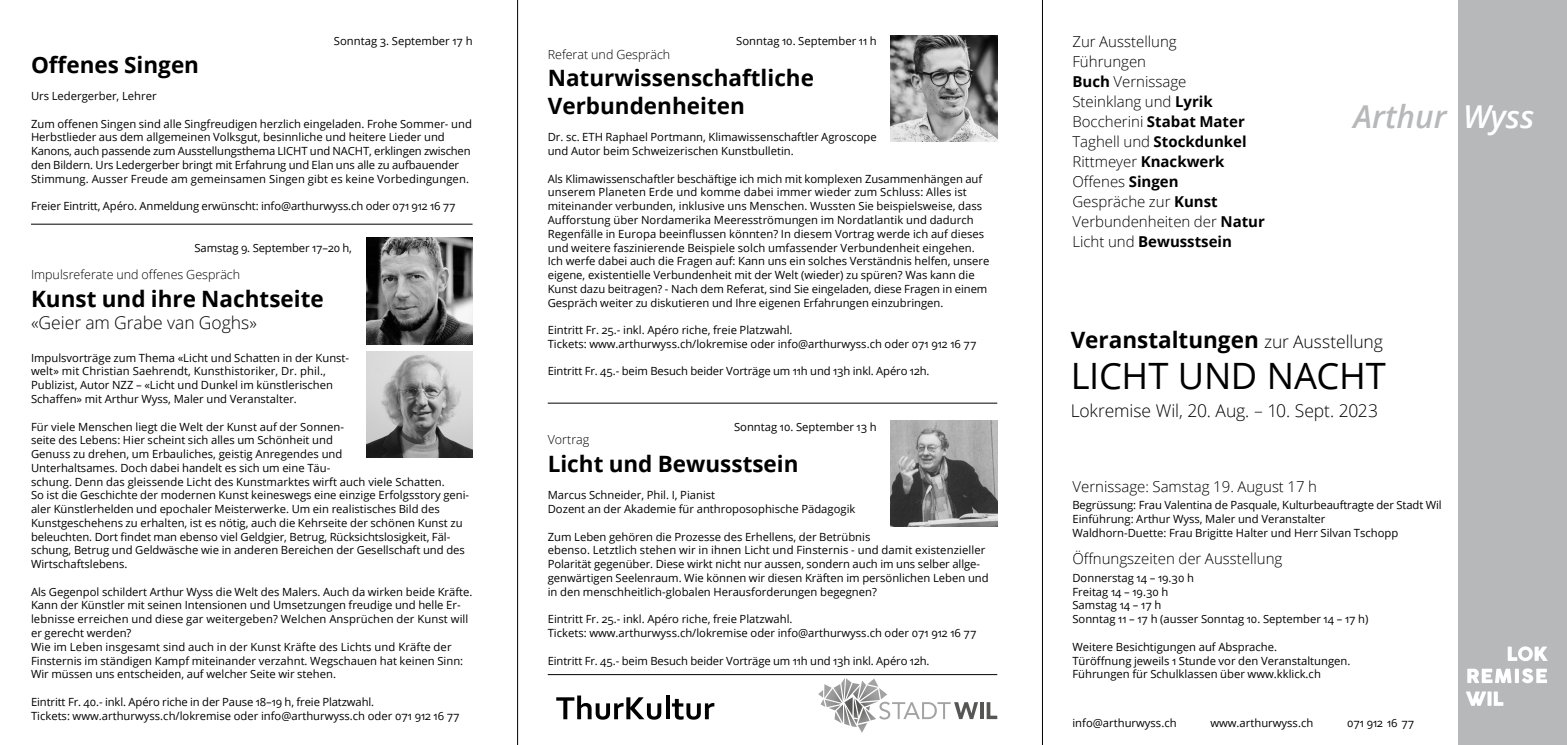
<style>
.page{position:relative;width:1567px;height:745px;background:#fff}
.page>*{position:absolute;margin:0;border:0;box-sizing:border-box;transform-origin:0 0}
.t1{font:36.25px "Open Sans";letter-spacing:-.01em;color:#000}
.t2{font:italic 600 31.5px "Open Sans";color:#b7b8b9}
.t3{font:700 22.5px/27.5px "Open Sans";color:#000}
.t4{font:300 17.5px "Open Sans";color:#000}
.t5{font:300 15px/20px "Open Sans";color:#000}
.t6{font:300 12.5px "Open Sans";color:#000}
.t7{font:11.25px/13.8px "Open Sans";color:#000}
.s1{font-weight:700}
.s2{color:#fff}
.s3{font-weight:300;font-size:17.5px}
</style>
<div class="page">
<div style="left:1458px;top:0;width:108px;height:744px;background:#b7b8b9"></div>
<hr style="left:547px;top:674px;width:450px;height:1px;background:#000">
<hr style="left:547px;top:402px;width:450px;height:1px;background:#000">
<svg style="left:1507px;top:646px;width:40px;height:14px"></svg>
<svg style="left:1467px;top:668px;width:79px;height:14px"></svg>
<svg style="left:1466px;top:691px;width:37px;height:14px"></svg>
<svg style="left:980px;top:702px;width:3px;height:16px"></svg>
<svg style="left:986px;top:702px;width:11px;height:16px"></svg>
<svg style="left:818px;top:678px;width:160px;height:54px"></svg>
<svg style="left:556px;top:695px;width:105px;height:24px"></svg>
<svg style="left:666px;top:695px;width:3px;height:23px"></svg>
<svg style="left:672px;top:698px;width:42px;height:21px"></svg>
<img style="left:890px;top:420px;width:107px;height:106px">
<img style="left:890px;top:35px;width:107px;height:107px">
<img style="left:366px;top:238px;width:106px;height:106px">
<hr style="left:31px;top:224px;width:441px;height:1px;background:#000">
<img style="left:366px;top:351px;width:106px;height:106px">
<hr style="left:517px;top:0;width:1px;height:744px;background:#000">
<hr style="left:1042px;top:0;width:1px;height:744px;background:#000">
<p class="t7" style="left:334px;top:34px;width:140px">Sonntag 3. September 17 h</p>
<h3 class="t3" style="left:31px;top:50px;width:169px">Offenes Singen</h3>
<p class="t7" style="left:31px;top:89px;width:127px">Urs Ledergerber, Lehrer</p>
<p class="t7" style="left:31px;top:116px;width:442px">Zum offenen Singen sind alle Singfreudigen herzlich eingeladen. Frohe Sommer- und Herbstlieder aus dem allgemeinen Volksgut, besinnliche und heitere Lieder und Kanons, auch passende zum Ausstellungsthema LICHT und NACHT, erklingen zwischen den Bildern. Urs Ledergerber bringt mit Erfahrung und Elan uns alle zu aufbauender Stimmung. Ausser Freude am gemeinsamen Singen gibt es keine Vorbedingungen.</p>
<p class="t7" style="left:31px;top:199px;width:426px">Freier Eintritt, Apéro. Anmeldung erwünscht: info@arthurwyss.ch oder 071 912 16 77</p>
<p class="t7" style="left:194px;top:240px;width:159px">Samstag 9. September 17–20 h,</p>
<p class="t6" style="left:31px;top:266px;width:211px">Impulsreferate und offenes Gespräch</p>
<h3 class="t3" style="left:31px;top:284px;width:294px">Kunst und ihre Nachtseite</h3>
<h3 class="t4" style="left:31px;top:310px;width:227px">«Geier am Grabe van Goghs»</h3>
<p class="t7" style="left:31px;top:350px;width:320px">Impulsvorträge zum Thema «Licht und Schatten in der Kunst&shy;welt» mit Christian Saehrendt, Kunsthistoriker, Dr. phil., Publizist, Autor NZZ – «Licht und Dunkel im künstlerischen Schaffen» mit Arthur Wyss, Maler und Veranstalter.</p>
<p class="t7" style="left:31px;top:419px;width:440px">Für viele Menschen liegt die Welt der Kunst auf der Sonnen-<br>seite des Lebens: Hier scheint sich alles um Schönheit und<br>Genuss zu drehen, um Erbauliches, geistig Anregendes und<br>Unterhaltsames. Doch dabei handelt es sich um eine Täu-<br>schung. Denn das gleissende Licht des Kunstmarktes wirft auch viele Schatten.<br>So ist die Geschichte der modernen Kunst keineswegs eine einzige Erfolgsstory geni&shy;aler Künstlerhelden und epochaler Meisterwerke. Um ein realistisches Bild des Kunstgeschehens zu erhalten, ist es nötig, auch die Kehrseite der schönen Kunst zu beleuchten. Dort findet man ebenso viel Geldgier, Betrug, Rücksichtslosigkeit, Fäl&shy;schung, Betrug und Geldwäsche wie in anderen Bereichen der Gesellschaft und des Wirtschaftslebens.</p>
<p class="t7" style="left:31px;top:584px;width:443px">Als Gegenpol schildert Arthur Wyss die Welt des Malers. Auch da wirken beide Kräfte.<br>Kann der Künstler mit seinen Intensionen und Umsetzungen freudige und helle Er&shy;lebnisse erreichen und diese gar weitergeben? Welchen Ansprüchen der Kunst will er gerecht werden?<br>Wie im Leben insgesamt sind auch in der Kunst Kräfte des Lichts und Kräfte der Finsternis im ständigen Kampf miteinander verzahnt. Wegschauen hat keinen Sinn:<br>Wir müssen uns entscheiden, auf welcher Seite wir stehen.</p>
<p class="t7" style="left:31px;top:694px;width:430px">Eintritt Fr. 40.- inkl. Apéro riche in der Pause 18–19 h, freie Platzwahl.<br>Tickets: www.arthurwyss.ch/lokremise oder info@arthurwyss.ch oder 071 912 16 77</p>
<p class="t7" style="left:736px;top:34px;width:142px">Sonntag 10. September 11 h</p>
<p class="t6" style="left:547px;top:46px;width:124px">Referat und Gespräch</p>
<h3 class="t3" style="left:547px;top:64px;width:268px">Naturwissenschaftliche<br>Verbundenheiten</h3>
<p class="t7" style="left:547px;top:130px;width:330px">Dr. sc. ETH Raphael Portmann, Klimawissenschaftler Agroscope und Autor beim Schweizerischen Kunstbulletin.</p>
<p class="t7" style="left:547px;top:171px;width:443px">Als Klimawissenschaftler beschäftige ich mich mit komplexen Zusammenhängen auf unserem Planeten Erde und komme dabei immer wieder zum Schluss: Alles ist miteinander verbunden, inklusive uns Menschen. Wussten Sie beispielsweise, dass Aufforstung über Nordamerika Meeresströmungen im Nordatlantik und dadurch Regenfälle in Europa beeinflussen könnten? In diesem Vortrag werde ich auf dieses und weitere faszinierende Beispiele solch umfassender Verbundenheit eingehen.<br>Ich werfe dabei auch die Fragen auf: Kann uns ein solches Verständnis helfen, unsere eigene, existentielle Verbundenheit mit der Welt (wieder) zu spüren? Was kann die Kunst dazu beitragen? - Nach dem Referat, sind Sie eingeladen, diese Fragen in einem Gespräch weiter zu diskutieren und Ihre eigenen Erfahrungen einzubringen.</p>
<p class="t7" style="left:547px;top:322px;width:430px">Eintritt Fr. 25.- inkl. Apéro riche, freie Platzwahl.<br>Tickets: www.arthurwyss.ch/lokremise oder info@arthurwyss.ch oder 071 912 16 77</p>
<p class="t7" style="left:547px;top:364px;width:383px">Eintritt Fr. 45.- beim Besuch beider Vorträge um 11h und 13h inkl. Apéro 12h.</p>
<p class="t7" style="left:734px;top:419px;width:144px">Sonntag 10. September 13 h</p>
<p class="t6" style="left:547px;top:431px;width:43px">Vortrag</p>
<h3 class="t3" style="left:547px;top:449px;width:252px">Licht und Bewusstsein</h3>
<p class="t7" style="left:547px;top:488px;width:309px">Marcus Schneider, Phil. I, Pianist<br>Dozent an der Akademie für anthroposophische Pädagogik</p>
<p class="t7" style="left:547px;top:529px;width:442px">Zum Leben gehören die Prozesse des Erhellens, der Betrübnis<br>ebenso. Letztlich stehen wir in ihnen Licht und Finsternis - und damit existenzieller Polarität gegenüber. Diese wirkt nicht nur aussen, sondern auch im uns selber allge&shy;genwärtigen Seelenraum. Wie können wir diesen Kräften im persönlichen Leben und in den menschheitlich-globalen Herausforderungen begegnen?</p>
<p class="t7" style="left:547px;top:611px;width:430px">Eintritt Fr. 25.- inkl. Apéro riche, freie Platzwahl.<br>Tickets: www.arthurwyss.ch/lokremise oder info@arthurwyss.ch oder 071 912 16 77</p>
<p class="t7" style="left:547px;top:652px;width:383px">Eintritt Fr. 45.- beim Besuch beider Vorträge um 11h und 13h inkl. Apéro 12h.</p>
<h3 class="t5" style="left:1072px;top:31px;width:194px">Zur Ausstellung<br>Führungen<br><span class="s1">Buch</span> Vernissage<br>Steinklang und <span class="s1">Lyrik<br></span>Boccherini <span class="s1">Stabat Mater<br></span>Taghell und <span class="s1">Stockdunkel<br></span>Rittmeyer <span class="s1">Knackwerk<br></span>Offenes <span class="s1">Singen<br></span>Gespräche zur <span class="s1">Kunst<br></span>Verbundenheiten der <span class="s1">Natur<br></span>Licht und <span class="s1">Bewusstsein</span></h3>
<h2 class="t2" style="left:1353px;top:95px;width:182px">Arthur <span class="s2">Wyss</span></h2>
<h3 class="t3" style="left:1070px;top:325px;width:313px">Veranstaltungen <span class="s3">zur Ausstellung</span></h3>
<h1 class="t1" style="left:1070px;top:351px;width:317px">LICHT UND NACHT</h1>
<h3 class="t4" style="left:1070px;top:398px;width:309px">Lokremise Wil, 20. Aug. – 10. Sept. 2023</h3>
<h3 class="t5" style="left:1072px;top:475px;width:246px">Vernissage: Samstag 19. August 17 h</h3>
<p class="t7" style="left:1072px;top:498px;width:371px">Begrüssung: Frau Valentina de Pasquale, Kulturbeauftragte der Stadt Wil<br>Einführung: Arthur Wyss, Maler und Veranstalter<br>Waldhorn-Duette: Frau Brigitte Halter und Herr Silvan Tschopp</p>
<h3 class="t5" style="left:1072px;top:548px;width:211px">Öffnungszeiten der Ausstellung</h3>
<p class="t7" style="left:1072px;top:570px;width:297px">Donnerstag 14 – 19.30 h<br>Freitag 14 – 19.30 h<br>Samstag 14 – 17 h<br>Sonntag 11 – 17 h (ausser Sonntag 10. September 14 – 17 h)</p>
<p class="t7" style="left:1072px;top:639px;width:279px">Weitere Besichtigungen auf Absprache.<br>Türöffnung jeweils 1 Stunde vor den Veranstaltungen.<br>Führungen für Schulklassen über www.kklick.ch</p>
<p class="t7" style="left:1072px;top:715px;width:106px">info@arthurwyss.ch</p>
<p class="t7" style="left:1210px;top:715px;width:104px">www.arthurwyss.ch</p>
<p class="t7" style="left:1346px;top:715px;width:69px">071 912 16 77</p>
</div>
